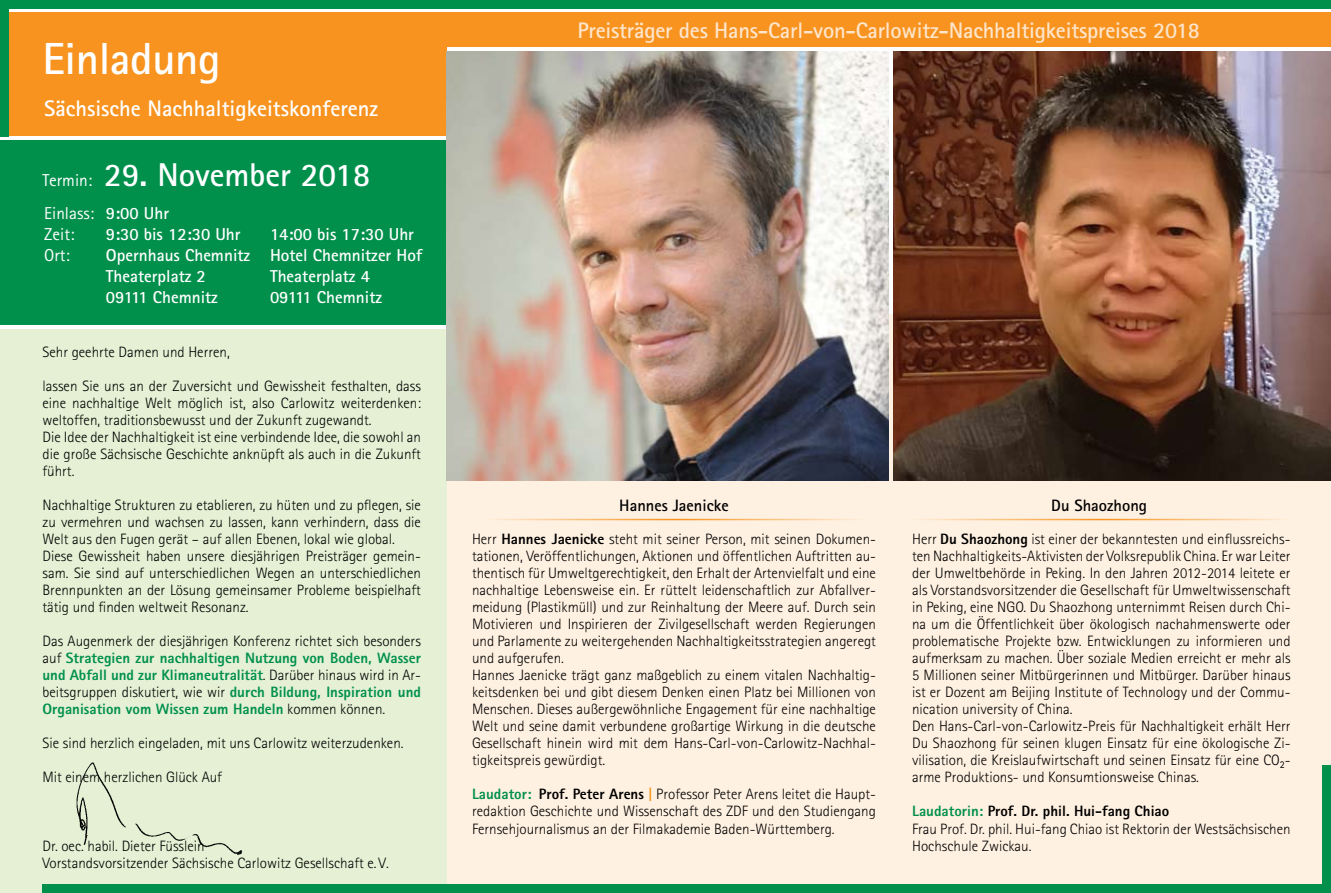
<style>
.page{position:relative;width:1331px;height:893px;background:#fff}
.page>*{position:absolute;margin:0;border:0;box-sizing:border-box;transform-origin:0 0}
.t1{font:700 45px "Rotis Sans Serif";letter-spacing:-.01em;color:#fff}
.t2{font:700 33px "Rotis Sans Serif";color:#fff}
.t3{font:700 22.5px "Rotis Sans Serif";letter-spacing:-.01em;color:#ffe5ca}
.t4{font:700 22.5px "Rotis Sans Serif";color:#fff}
.t5{font:700 17.25px/21px "Rotis Sans Serif";color:#fff}
.t6{font:17.25px/21px "Rotis Sans Serif";color:#fff}
.t7{font:700 16.5px "Rotis Sans Serif";color:#000}
.t8{font:300 15px/17px "Rotis Sans Serif";color:#000}
.t9{font:800 15px/17px "Rotis Sans Serif";color:#00904c;text-align:justify}
.s1{font-weight:400;font-size:17.25px}
.s2{font-weight:700}
.s3{font-weight:300;color:#000}
.s4{font-weight:800}
.s5{font-weight:800;color:#00904c}
.s6{font-weight:700;color:#f7931e}
</style>
<div class="page">
<div style="left:0;top:13px;width:446px;height:123px;background:#f7931e"></div>
<div style="left:446px;top:315px;width:447px;height:578px;background:#fff1e1"></div>
<div style="left:893px;top:315px;width:438px;height:578px;background:#fff1e1"></div>
<div style="left:446px;top:13px;width:885px;height:34px;background:#f7931e"></div>
<div style="left:0;top:330px;width:446px;height:563px;background:#e5f0d4"></div>
<div style="left:43px;top:884px;width:1288px;height:9px;background:#00904c"></div>
<div style="left:1322px;top:765px;width:9px;height:128px;background:#00904c"></div>
<hr style="left:910px;top:519px;width:383px;height:1px;background:#f7931e">
<div style="left:0;top:140px;width:446px;height:185px;background:#00904c"></div>
<div style="left:0;top:0;width:1331px;height:9px;background:#00904c"></div>
<hr style="left:483px;top:519px;width:382px;height:1px;background:#f7931e">
<div style="left:0;top:0;width:9px;height:136px;background:#00904c"></div>
<img style="left:446px;top:51px;width:443px;height:429px">
<img style="left:893px;top:51px;width:438px;height:429px">
<img style="left:76px;top:762px;width:167px;height:93px">
<h1 class="t1" style="left:43px;top:30px;width:180px">Einladung</h1>
<h3 class="t4" style="left:44px;top:94px;width:336px">Sächsische Nachhaltigkeitskonferenz</h3>
<h2 class="t2" style="left:43px;top:153px;width:330px"><span class="s1">Termin:</span> 29. November 2018</h2>
<p class="t6" style="left:44px;top:202px;width:126px">Einlass: <span class="s2">9:00 Uhr<br></span>Zeit:</p>
<p class="t5" style="left:106px;top:223px;width:136px">9:30 bis 12:30 Uhr</p>
<p class="t6" style="left:44px;top:244px;width:27px">Ort:</p>
<p class="t5" style="left:106px;top:244px;width:146px">Opernhaus Chemnitz<br>Theaterplatz 2<br>09111 Chemnitz</p>
<p class="t5" style="left:270px;top:223px;width:154px">14:00 bis 17:30 Uhr<br>Hotel Chemnitzer Hof<br>Theaterplatz 4<br>09111 Chemnitz</p>
<p class="t8" style="left:43px;top:344px;width:189px">Sehr geehrte Damen und Herren,</p>
<p class="t8" style="left:43px;top:378px;width:380px">lassen Sie uns an der Zuversicht und Gewissheit festhalten, dass eine nachhaltige Welt möglich ist, also Carlowitz weiterdenken: weltoffen, traditionsbewusst und der Zukunft zugewandt.<br>Die Idee der Nachhaltigkeit ist eine verbindende Idee, die sowohl an die große Sächsische Geschichte anknüpft als auch in die Zukunft führt.</p>
<p class="t8" style="left:43px;top:497px;width:380px">Nachhaltige Strukturen zu etablieren, zu hüten und zu pflegen, sie zu vermehren und wachsen zu lassen, kann verhindern, dass die Welt aus den Fugen gerät – auf allen Ebenen, lokal wie global.<br>Diese Gewissheit haben unsere diesjährigen Preisträger gemein&shy;sam. Sie sind auf unterschiedlichen Wegen an unterschiedlichen Brennpunkten an der Lösung gemeinsamer Probleme beispielhaft tätig und finden weltweit Resonanz.</p>
<p class="t9" style="left:43px;top:633px;width:380px"><span class="s3">Das Augenmerk der diesjährigen Konferenz richtet sich besonders auf</span> Strategien zur nachhaltigen Nutzung von Boden, Wasser und Abfall und zur Klimaneutralität<span class="s3">. Darüber hinaus wird in Ar&shy;beitsgruppen diskutiert, wie wir</span> durch Bildung, Inspiration und Organisation vom Wissen zum Handeln <span class="s3">kommen können.</span></p>
<p class="t8" style="left:43px;top:735px;width:363px">Sie sind herzlich eingeladen, mit uns Carlowitz weiterzudenken.</p>
<p class="t8" style="left:43px;top:769px;width:181px">Mit einem herzlichen Glück Auf</p>
<p class="t8" style="left:43px;top:837px;width:348px">Dr. oec. habil. Dieter Füsslein<br>Vorstandsvorsitzender Sächsische Carlowitz Gesellschaft e.V.</p>
<h3 class="t3" style="left:577px;top:16px;width:624px">Preisträger des Hans-Carl-von-Carlowitz-Nachhaltigkeitspreises 2018</h3>
<p class="t7" style="left:619px;top:495px;width:111px">Hannes Jaenicke</p>
<p class="t8" style="left:472px;top:531px;width:405px">Herr <span class="s4">Hannes Jaenicke</span> steht mit seiner Person, mit seinen Dokumen&shy;tationen, Veröffentlichungen, Aktionen und öffentlichen Auftritten au&shy;thentisch für Umweltgerechtigkeit, den Erhalt der Artenvielfalt und eine nachhaltige Lebensweise ein. Er rüttelt leidenschaftlich zur Abfallver&shy;meidung (Plastikmüll) und zur Reinhaltung der Meere auf. Durch sein Motivieren und Inspirieren der Zivilgesellschaft werden Regierungen und Parlamente zu weitergehenden Nachhaltigkeitsstrategien angeregt und aufgerufen.<br>Hannes Jaenicke trägt ganz maßgeblich zu einem vitalen Nachhaltig&shy;keitsdenken bei und gibt diesem Denken einen Platz bei Millionen von Menschen. Dieses außergewöhnliche Engagement für eine nachhaltige Welt und seine damit verbundene großartige Wirkung in die deutsche Gesellschaft hinein wird mit dem Hans-Carl-von-Carlowitz-Nachhal&shy;tigkeitspreis gewürdigt.</p>
<p class="t8" style="left:472px;top:786px;width:405px;text-align:justify"><span class="s5">Laudator:</span> <span class="s4">Prof. Peter Arens</span> <span class="s6">|</span> Professor Peter Arens leitet die Haupt&shy;redaktion Geschichte und Wissenschaft des ZDF und den Studiengang Fernsehjournalismus an der Filmakademie Baden-Württemberg.</p>
<p class="t7" style="left:1051px;top:495px;width:97px">Du Shaozhong</p>
<p class="t8" style="left:912px;top:531px;width:380px">Herr <span class="s4">Du Shaozhong</span> ist einer der bekanntesten und einflussreichs&shy;ten Nachhaltigkeits-Aktivisten der Volksrepublik China. Er war Leiter der Umweltbehörde in Peking. In den Jahren 2012-2014 leitete er als Vorstandsvorsitzender die Gesellschaft für Umweltwissenschaft in Peking, eine NGO. Du Shaozhong unternimmt Reisen durch Chi&shy;na um die Öffentlichkeit über ökologisch nachahmenswerte oder problematische Projekte bzw. Entwicklungen zu informieren und aufmerksam zu machen. Über soziale Medien erreicht er mehr als 5 Millionen seiner Mitbürgerinnen und Mitbürger. Darüber hinaus ist er Dozent am Beijing Institute of Technology und der Commu&shy;nication university of China.<br>Den Hans-Carl-von-Carlowitz-Preis für Nachhaltigkeit erhält Herr Du Shaozhong für seinen klugen Einsatz für eine ökologische Zi&shy;vilisation, die Kreislaufwirtschaft und seinen Einsatz für eine CO²- arme Produktions- und Konsumtionsweise Chinas.</p>
<p class="t8" style="left:912px;top:803px;width:380px"><span class="s5">Laudatorin:</span> <span class="s4">Prof. Dr. phil. Hui-fang Chiao<br></span>Frau Prof. Dr. phil. Hui-fang Chiao ist Rektorin der Westsächsischen<br>Hochschule Zwickau.</p>
</div>
